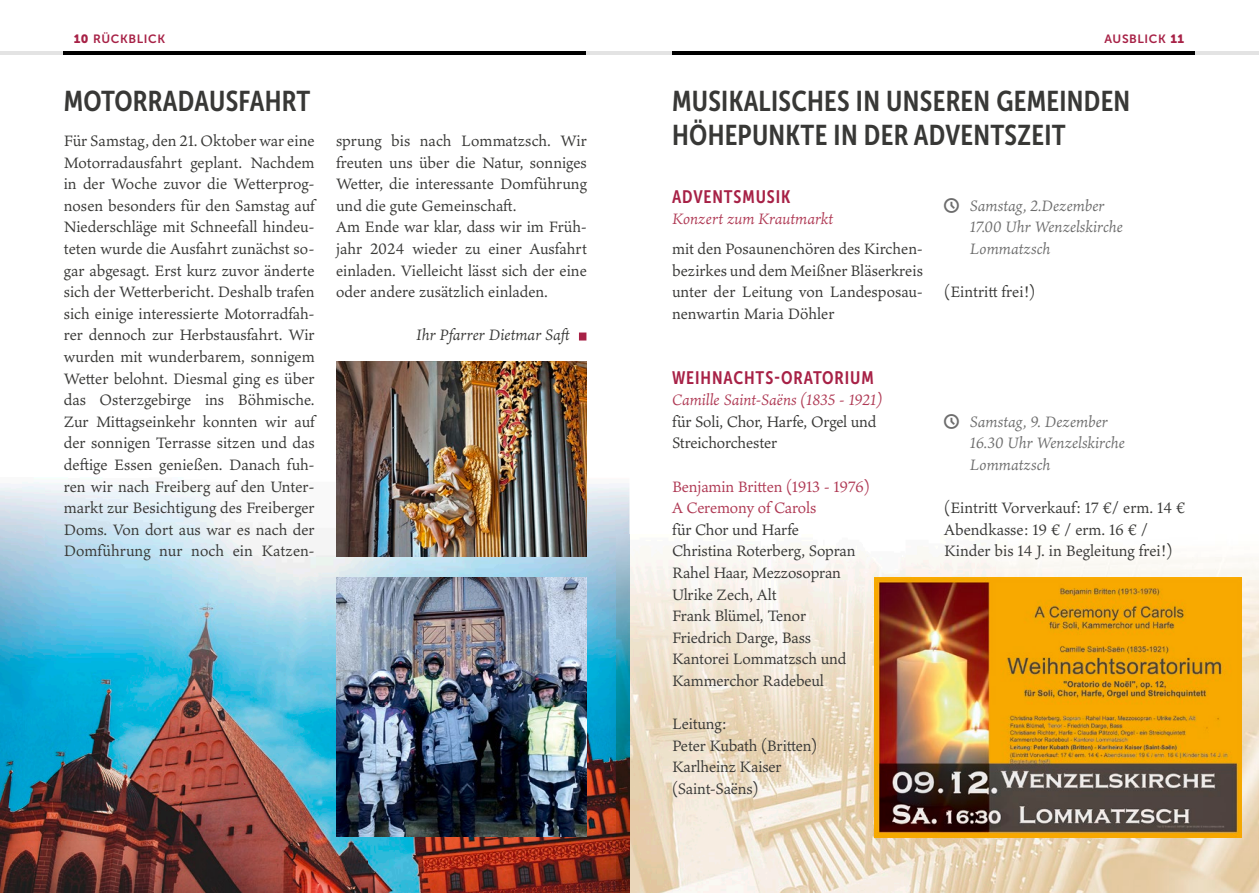
<style>
.page{position:relative;width:1259px;height:893px;background:#fff}
.page>*{position:absolute;margin:0;border:0;box-sizing:border-box;transform-origin:0 0}
.t1{font:28.5px/34.5px "Museo Sans Cond 700";letter-spacing:.01em;color:#383836}
.t2{font:18px "Museo Sans Cond 700";letter-spacing:.05em;color:#a72146}
.t3{font:16.5px/21.6px "Ten Oldstyle";letter-spacing:-.005em;color:#383836}
.t4{font:italic 16.5px/21.6px "Ten Oldstyle";color:#6d6d6d}
.t5{font:italic 16.5px "Ten Oldstyle";color:#af3954}
.t6{font:16.5px/21.6px "Ten Oldstyle";letter-spacing:-.01em;color:#af3954}
.t7{font:italic 16.5px "Ten Oldstyle";color:#383836}
.t8{font:12px "Museo Sans 700";letter-spacing:.05em;color:#a72146}
.s1{font-family:"Museo Sans 900"}
</style>
<div class="page">
<hr style="left:0;top:51px;width:64px;height:3px;background:#e3e3e3">
<hr style="left:64px;top:51px;width:523px;height:3px;background:#000">
<hr style="left:672px;top:51px;width:523px;height:3px;background:#000">
<hr style="left:1195px;top:51px;width:64px;height:3px;background:#e3e3e3">
<hr style="left:587px;top:51px;width:85px;height:3px;background:#e3e3e3">
<img style="left:0;top:482px;width:629px;height:411px">
<div style="left:579px;top:333px;width:7px;height:7px;background:#a72146"></div>
<img style="left:336px;top:578px;width:251px;height:259px">
<img style="left:336px;top:362px;width:251px;height:194px">
<img style="left:617px;top:535px;width:641px;height:358px">
<img style="left:874px;top:578px;width:367px;height:259px">
<p class="t8" style="left:74px;top:32px;width:93px"><span class="s1">10</span> RÜCKBLICK</p>
<p class="t8" style="left:1104px;top:32px;width:81px">AUSBLICK <span class="s1">11</span></p>
<h1 class="t1" style="left:64px;top:84px;width:248px">MOTORRADAUSFAHRT</h1>
<p class="t3" style="left:64px;top:130px;width:252px;text-align:justify">Für Samstag, den 21. Oktober war eine Motorradausfahrt geplant. Nachdem in der Woche zuvor die Wetterprog&shy;nosen besonders für den Samstag auf Niederschläge mit Schneefall hindeu&shy;teten wurde die Ausfahrt zunächst so&shy;gar abgesagt. Erst kurz zuvor änderte sich der Wetterbericht. Deshalb trafen sich einige interessierte Motorradfah&shy;rer dennoch zur Herbstausfahrt. Wir wurden mit wunderbarem, sonnigem Wetter belohnt. Diesmal ging es über das Osterzgebirge ins Böhmische.<br>Zur Mittagseinkehr konnten wir auf der sonnigen Terrasse sitzen und das deftige Essen genießen. Danach fuh&shy;ren wir nach Freiberg auf den Unter&shy;markt zur Besichtigung des Freiberger Doms. Von dort aus war es nach der Domführung nur noch ein Katzen-</p>
<p class="t3" style="left:336px;top:130px;width:252px">sprung bis nach Lommatzsch. Wir freuten uns über die Natur, sonniges Wetter, die interessante Domführung und die gute Gemeinschaft.<br>Am Ende war klar, dass wir im Früh&shy;jahr 2024 wieder zu einer Ausfahrt einladen. Vielleicht lässt sich der eine oder andere zusätzlich einladen.</p>
<p class="t7" style="left:416px;top:324px;width:158px">Ihr Pfarrer Dietmar Saft</p>
<h1 class="t1" style="left:672px;top:84px;width:460px">MUSIKALISCHES IN UNSEREN GEMEINDEN<br>HÖHEPUNKTE IN DER ADVENTSZEIT</h1>
<p class="t2" style="left:672px;top:186px;width:120px">ADVENTSMUSIK</p>
<p class="t5" style="left:672px;top:207px;width:163px">Konzert zum Krautmarkt</p>
<p class="t3" style="left:672px;top:238px;width:252px;text-align:justify">mit den Posaunenchören des Kirchen&shy;bezirkes und dem Meißner Bläserkreis unter der Leitung von Landesposau&shy;nenwartin Maria Döhler</p>
<p class="t2" style="left:672px;top:368px;width:203px">WEIHNACHTS-ORATORIUM</p>
<p class="t5" style="left:672px;top:389px;width:212px">Camille Saint-Saëns (1835 - 1921)</p>
<p class="t3" style="left:672px;top:410px;width:206px">für Soli, Chor, Harfe, Orgel und<br>Streichorchester</p>
<p class="t6" style="left:672px;top:475px;width:199px">Benjamin Britten (1913 - 1976)<br>A Ceremony of Carols</p>
<p class="t3" style="left:672px;top:518px;width:185px">für Chor und Harfe<br>Christina Roterberg, Sopran<br>Rahel Haar, Mezzosopran<br>Ulrike Zech, Alt<br>Frank Blümel, Tenor<br>Friedrich Darge, Bass<br>Kantorei Lommatzsch und<br>Kammerchor Radebeul</p>
<p class="t3" style="left:672px;top:713px;width:147px">Leitung:<br>Peter Kubath (Britten)<br>Karlheinz Kaiser (Saint-Saëns)</p>
<p class="t4" style="left:969px;top:194px;width:155px">Samstag, 2.Dezember<br>17.00 Uhr Wenzelskirche<br>Lommatzsch</p>
<p class="t3" style="left:944px;top:281px;width:92px">(Eintritt frei!)</p>
<p class="t4" style="left:969px;top:410px;width:157px">Samstag, 9. Dezember<br>16.30 Uhr Wenzelskirche<br>Lommatzsch</p>
<p class="t3" style="left:944px;top:497px;width:242px">(Eintritt Vorverkauf: 17 €/ erm. 14 €<br>Abendkasse: 19 € / erm. 16 € /<br>Kinder bis 14 J. in Begleitung frei!)</p>
</div>
